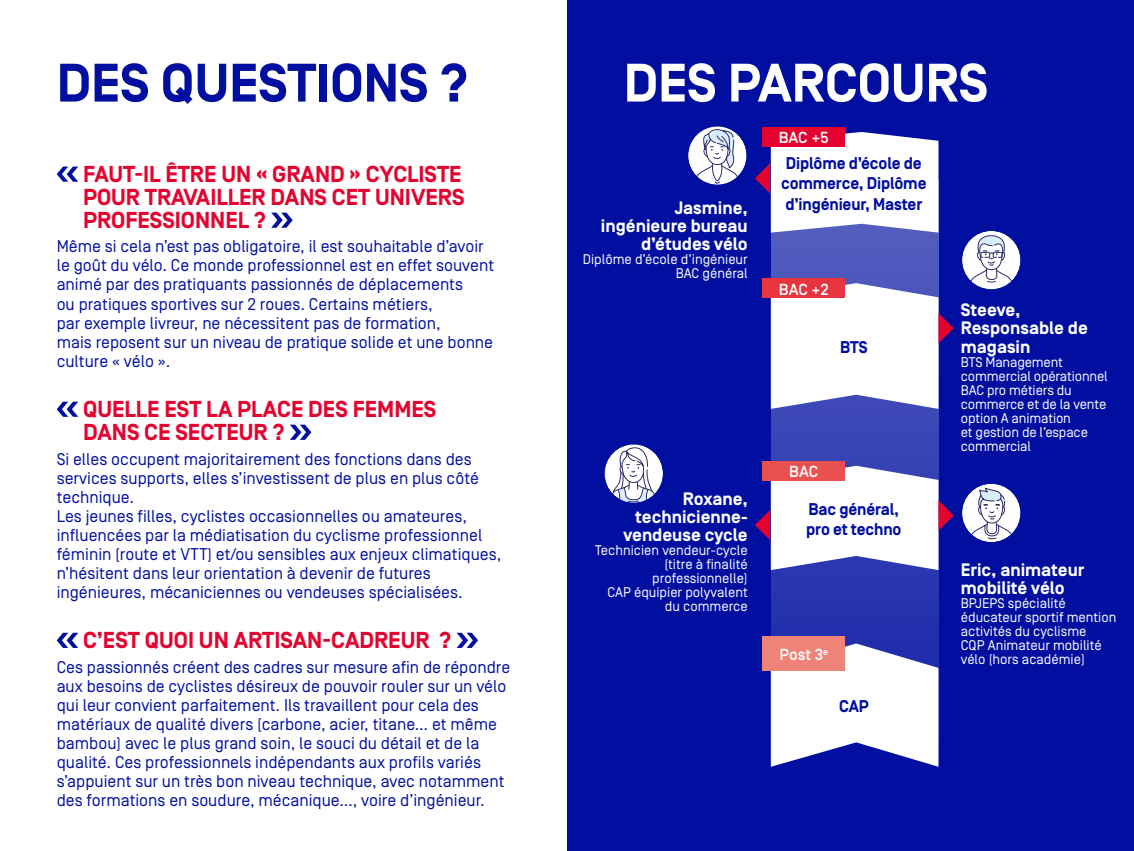
<style>
.page{position:relative;width:1134px;height:851px;background:#fff}
.page>*{position:absolute;margin:0;border:0;box-sizing:border-box;transform-origin:0 0}
.t1{font:700 54px "Simplon Norm";color:#000fa0}
.t2{font:700 54px "Simplon Norm";color:#fff}
.t3{font:700 23px/23px "Simplon Norm";color:#e4032f}
.t4{font:700 18px/18px "Simplon Norm";color:#fff;text-align:right}
.t5{font:17px/19px "Simplon Norm";color:#000fa0}
.t6{font:700 17px/20.4px "Simplon Norm";letter-spacing:-.01em;color:#000fa0;scale:.96 1}
.t7{font:500 16px "Simplon Norm";color:#fff}
.t8{font:14px/14px "Simplon Norm";color:#fff;text-align:right}
</style>
<div class="page">
<div style="left:567px;top:0;width:567px;height:850px;background:#000fa0"></div>
<svg style="left:57px;top:166px;width:21px;height:16px"></svg>
<svg style="left:271px;top:212px;width:22px;height:16px"></svg>
<svg style="left:57px;top:401px;width:21px;height:16px"></svg>
<svg style="left:290px;top:424px;width:21px;height:16px"></svg>
<svg style="left:57px;top:632px;width:21px;height:15px"></svg>
<svg style="left:457px;top:632px;width:21px;height:15px"></svg>
<svg style="left:771px;top:232px;width:167px;height:411px;background:#3843b4"></svg>
<div style="left:762px;top:127px;width:83px;height:20px;background:#e4032f"></div>
<div style="left:762px;top:278px;width:83px;height:20px;background:#e7343e"></div>
<div style="left:762px;top:460px;width:83px;height:20px;background:#ea504f"></div>
<svg style="left:771px;top:643px;width:167px;height:123px;background:#d7d9ef"></svg>
<div style="left:762px;top:636px;width:83px;height:34px;background:#f08377"></div>
<svg style="left:755px;top:132px;width:183px;height:100px;background:#e0d0e3"></svg>
<svg style="left:771px;top:283px;width:183px;height:126px;background:#dbd2e6"></svg>
<svg style="left:755px;top:465px;width:199px;height:105px"></svg>
<svg style="left:605px;top:445px;width:57px;height:57px"></svg>
<div style="left:603px;top:443px;width:61px;height:61px;border:1px solid #000fa0;border-radius:50%"></div>
<div style="left:688px;top:126px;width:58px;height:59px;background:#fff;border-radius:29px"></div>
<svg style="left:689px;top:129px;width:52px;height:55px"></svg>
<div style="left:687px;top:125px;width:61px;height:61px;border:1px solid #000fa0;border-radius:50%"></div>
<svg style="left:963px;top:486px;width:57px;height:55px"></svg>
<div style="left:961px;top:482px;width:61px;height:61px;border:1px solid #000fa0;border-radius:50%"></div>
<svg style="left:963px;top:232px;width:57px;height:56px"></svg>
<div style="left:961px;top:230px;width:61px;height:60px;border:1px solid #000fa0;border-radius:50%"></div>
<h1 class="t1" style="left:57px;top:54px;width:414px">DES QUESTIONS ?</h1>
<h1 class="t2" style="left:624px;top:54px;width:366px">DES PARCOURS</h1>
<h2 class="t3" style="left:83px;top:163px;width:383px">FAUT-IL ÊTRE UN « GRAND » CYCLISTE<br>POUR TRAVAILLER DANS CET UNIVERS<br>PROFESSIONNEL ?</h2>
<p class="t5" style="left:57px;top:237px;width:439px">Même si cela n’est pas obligatoire, il est souhaitable d’avoir le goût du vélo. Ce monde professionnel est en effet souvent animé par des pratiquants passionnés de déplacements<br>ou pratiques sportives sur 2 roues. Certains métiers,<br>par exemple livreur, ne nécessitent pas de formation,<br>mais reposent sur un niveau de pratique solide et une bonne culture « vélo ».</p>
<h2 class="t3" style="left:83px;top:398px;width:355px">QUELLE EST LA PLACE DES FEMMES<br>DANS CE SECTEUR ?</h2>
<p class="t5" style="left:57px;top:449px;width:446px">Si elles occupent majoritairement des fonctions dans des services supports, elles s’investissent de plus en plus côté technique.<br>Les jeunes filles, cyclistes occasionnelles ou amateures, influencées par la médiatisation du cyclisme professionnel féminin (route et VTT) et/ou sensibles aux enjeux climatiques, n’hésitent dans leur orientation à devenir de futures ingénieures, mécaniciennes ou vendeuses spécialisées.</p>
<h2 class="t3" style="left:83px;top:629px;width:370px">C’EST QUOI UN ARTISAN-CADREUR ?</h2>
<p class="t5" style="left:57px;top:657px;width:455px">Ces passionnés créent des cadres sur mesure afin de répondre aux besoins de cyclistes désireux de pouvoir rouler sur un vélo qui leur convient parfaitement. Ils travaillent pour cela des matériaux de qualité divers (carbone, acier, titane… et même bambou) avec le plus grand soin, le souci du détail et de la qualité. Ces professionnels indépendants aux profils variés s’appuient sur un très bon niveau technique, avec notamment des formations en soudure, mécanique…, voire d’ingénieur.</p>
<p class="t4" style="left:601px;top:199px;width:148px">Jasmine, ingénieure bureau d’études vélo</p>
<p class="t8" style="left:583px;top:252px;width:166px">Diplôme d’école d’ingénieur<br>BAC général</p>
<p class="t7" style="left:779px;top:129px;width:51px">BAC +5</p>
<p class="t6" style="left:781px;top:153px;width:153px">Diplôme d’école de commerce, Diplôme d’ingénieur, Master</p>
<p class="t7" style="left:779px;top:280px;width:51px">BAC +2</p>
<p class="t6" style="left:840px;top:338px;width:30px">BTS</p>
<p class="t4" style="left:623px;top:490px;width:126px">Roxane, technicienne&shy;vendeuse cycle</p>
<p class="t8" style="left:595px;top:543px;width:154px">Technicien vendeur-cycle (titre à finalité professionnelle)<br>CAP équipier polyvalent du commerce</p>
<p class="t7" style="left:789px;top:463px;width:31px">BAC</p>
<p class="t6" style="left:806px;top:499px;width:101px">Bac général, pro et techno</p>
<p class="t7" style="left:779px;top:645px;width:50px">Post 3<sup>e</sup></p>
<p class="t6" style="left:839px;top:696px;width:32px">CAP</p>
<p class="t4" style="left:961px;top:301px;width:129px;line-height:18.6px;text-align:left">Steeve,<br>Responsable de magasin</p>
<p class="t8" style="left:961px;top:355px;width:148px;text-align:left">BTS Management commercial opérationnel<br>BAC pro métiers du commerce et de la vente option A animation<br>et gestion de l’espace commercial</p>
<p class="t4" style="left:961px;top:562px;width:125px;text-align:left">Eric, animateur mobilité vélo</p>
<p class="t8" style="left:961px;top:596px;width:157px;text-align:left">BPJEPS spécialité éducateur sportif mention activités du cyclisme<br>CQP Animateur mobilité vélo (hors académie)</p>
</div>
